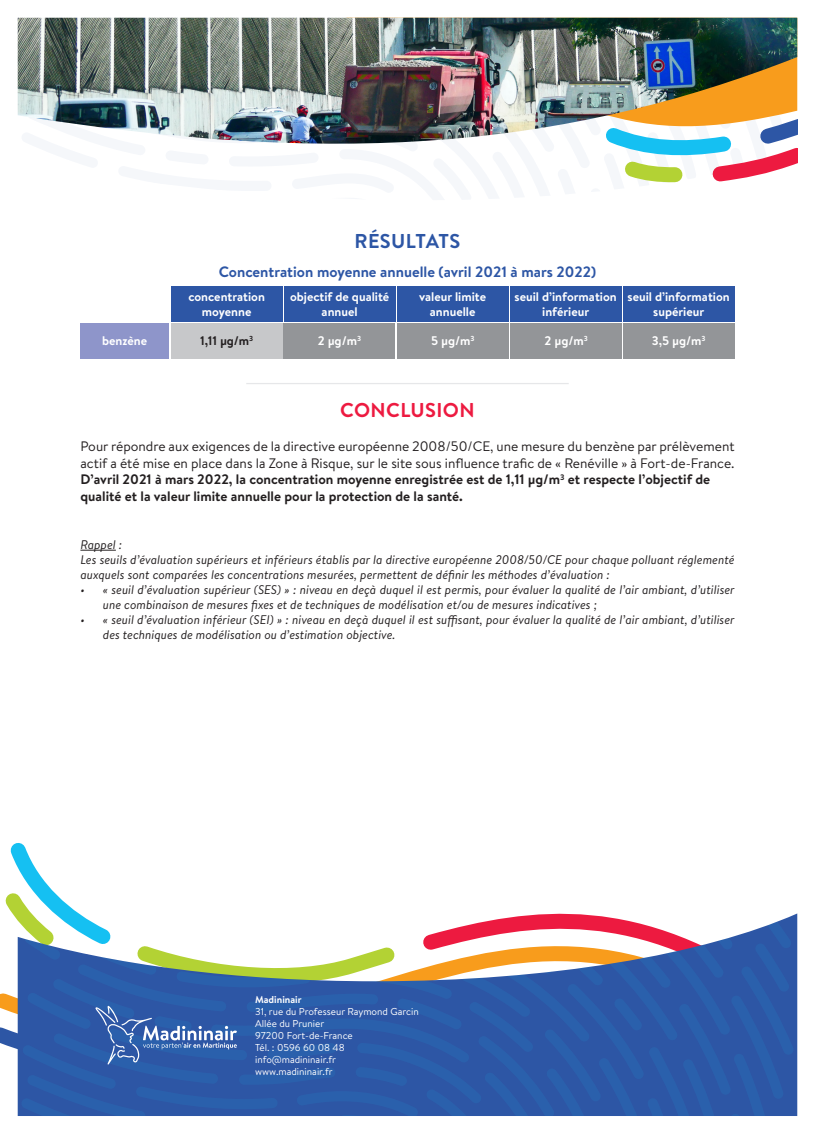
<style>
.page{position:relative;width:815px;height:1124px;background:#fff}
.page>*{position:absolute;margin:0;border:0;box-sizing:border-box;transform-origin:0 0}
.t1{font:700 20px "Brandon Text";letter-spacing:.02em;color:#ed1a40}
.t2{font:700 20px "Brandon Text";letter-spacing:.015em;color:#2d56a5}
.t3{font:700 15px "Brandon Text";color:#2d56a5}
.t4{font:13.75px "Brandon Text";color:#231f20}
.t5{font:700 13.75px "Brandon Text";color:#231f20}
.t6{font:italic 12.5px/15px "Brandon Text";color:#231f20}
.t7{font:700 12.5px/15px "Brandon Text";color:#fff;text-align:center}
.t8{font:700 12.5px "Brandon Text";color:#231f20}
.t9{font:10px "Brandon Text";color:#fff}
.t10{font:700 10px "Brandon Text";color:#fff}
</style>
<div class="page">
<svg style="left:21px;top:913px;width:773px;height:202px;background:#526ba7"></svg>
<svg style="left:0;top:843px;width:406px;height:223px"></svg>
<hr style="left:80px;top:549px;width:36px;height:1px;background:#231f20">
<hr style="left:246px;top:383px;width:323px;height:1px;background:#e6e7e9">
<img style="left:18px;top:18px;width:779px;height:126px">
<svg style="left:599px;top:109px;width:198px;height:74px"></svg>
<div style="left:171px;top:286px;width:111px;height:36px;background:#2d56a5"></div>
<div style="left:284px;top:286px;width:111px;height:36px;background:#2d56a5"></div>
<div style="left:397px;top:286px;width:111px;height:36px;background:#2d56a5"></div>
<div style="left:510px;top:286px;width:111px;height:36px;background:#2d56a5"></div>
<div style="left:80px;top:323px;width:89px;height:36px;background:#8e95ca"></div>
<div style="left:284px;top:323px;width:111px;height:36px;background:#939598"></div>
<div style="left:397px;top:323px;width:111px;height:36px;background:#939598"></div>
<div style="left:511px;top:323px;width:111px;height:36px;background:#939598"></div>
<div style="left:623px;top:323px;width:111px;height:36px;background:#939598"></div>
<div style="left:171px;top:323px;width:111px;height:36px;background:#c7c8ca"></div>
<div style="left:623px;top:286px;width:111px;height:36px;background:#2d56a5"></div>
<p class="t2" style="left:354px;top:227px;width:107px">RÉSULTATS</p>
<p class="t3" style="left:219px;top:261px;width:379px">Concentration moyenne annuelle (avril 2021 à mars 2022)</p>
<p class="t7" style="left:188px;top:289px;width:78px">concentration moyenne</p>
<p class="t7" style="left:290px;top:289px;width:101px">objectif de qualité annuel</p>
<p class="t7" style="left:419px;top:289px;width:68px">valeur limite</p>
<p class="t7" style="left:515px;top:289px;width:104px">seuil d’information inférieur</p>
<p class="t7" style="left:430px;top:304px;width:47px">annuelle</p>
<p class="t7" style="left:628px;top:289px;width:104px">seuil d’information supérieur</p>
<p class="t8" style="left:200px;top:332px;width:55px">1,11 µg/m<sup>3</sup></p>
<p class="t7" style="left:102px;top:333px;width:47px">benzène</p>
<p class="t7" style="left:318px;top:333px;width:45px">2 µg/m<sup>3</sup></p>
<p class="t7" style="left:431px;top:333px;width:45px">5 µg/m<sup>3</sup></p>
<p class="t7" style="left:545px;top:333px;width:45px">2 µg/m<sup>3</sup></p>
<p class="t7" style="left:652px;top:333px;width:55px">3,5 µg/m<sup>3</sup></p>
<p class="t1" style="left:340px;top:396px;width:136px">CONCLUSION</p>
<p class="t4" style="left:80px;top:437px;width:656px">Pour répondre aux exigences de la directive européenne 2008/50/CE, une mesure du benzène par prélèvement</p>
<p class="t4" style="left:80px;top:453px;width:656px">actif a été mise en place dans la Zone à Risque, sur le site sous influence trafic de « Renéville » à Fort-de-France.</p>
<p class="t5" style="left:80px;top:470px;width:631px">D’avril 2021 à mars 2022, la concentration moyenne enregistrée est de 1,11 μg/m<sup>3</sup> et respecte l’objectif de</p>
<p class="t5" style="left:80px;top:486px;width:384px">qualité et la valeur limite annuelle pour la protection de la santé.</p>
<p class="t6" style="left:80px;top:536px;width:43px">Rappel :</p>
<p class="t6" style="left:80px;top:551px;width:656px">Les seuils d’évaluation supérieurs et inférieurs établis par la directive européenne 2008/50/CE pour chaque polluant réglementé auxquels sont comparées les concentrations mesurées, permettent de définir les méthodes d’évaluation :</p>
<p class="t6" style="left:103px;top:581px;width:633px;text-indent:-22px">• « seuil d’évaluation supérieur (SES) » : niveau en deçà duquel il est permis, pour évaluer la qualité de l’air ambiant, d’utiliser une combinaison de mesures fixes et de techniques de modélisation et/ou de mesures indicatives ;</p>
<p class="t6" style="left:103px;top:611px;width:633px;text-indent:-22px">• « seuil d’évaluation inférieur (SEI) » : niveau en deçà duquel il est suffisant, pour évaluer la qualité de l’air ambiant, d’utiliser des techniques de modélisation ou d’estimation objective.</p>
<p class="t10" style="left:255px;top:992px;width:48px">Madininair</p>
<p class="t9" style="left:255px;top:1004px;width:165px">31, rue du Professeur Raymond Garcin</p>
<p class="t9" style="left:255px;top:1016px;width:71px">Allée du Prunier</p>
<p class="t9" style="left:255px;top:1028px;width:99px">97200 Fort-de-France</p>
<p class="t9" style="left:255px;top:1040px;width:91px">Tél. : 0596 60 08 48</p>
<p class="t9" style="left:255px;top:1052px;width:82px">info@madininair.fr</p>
<p class="t9" style="left:255px;top:1064px;width:79px">www.madininair.fr</p>
</div>
